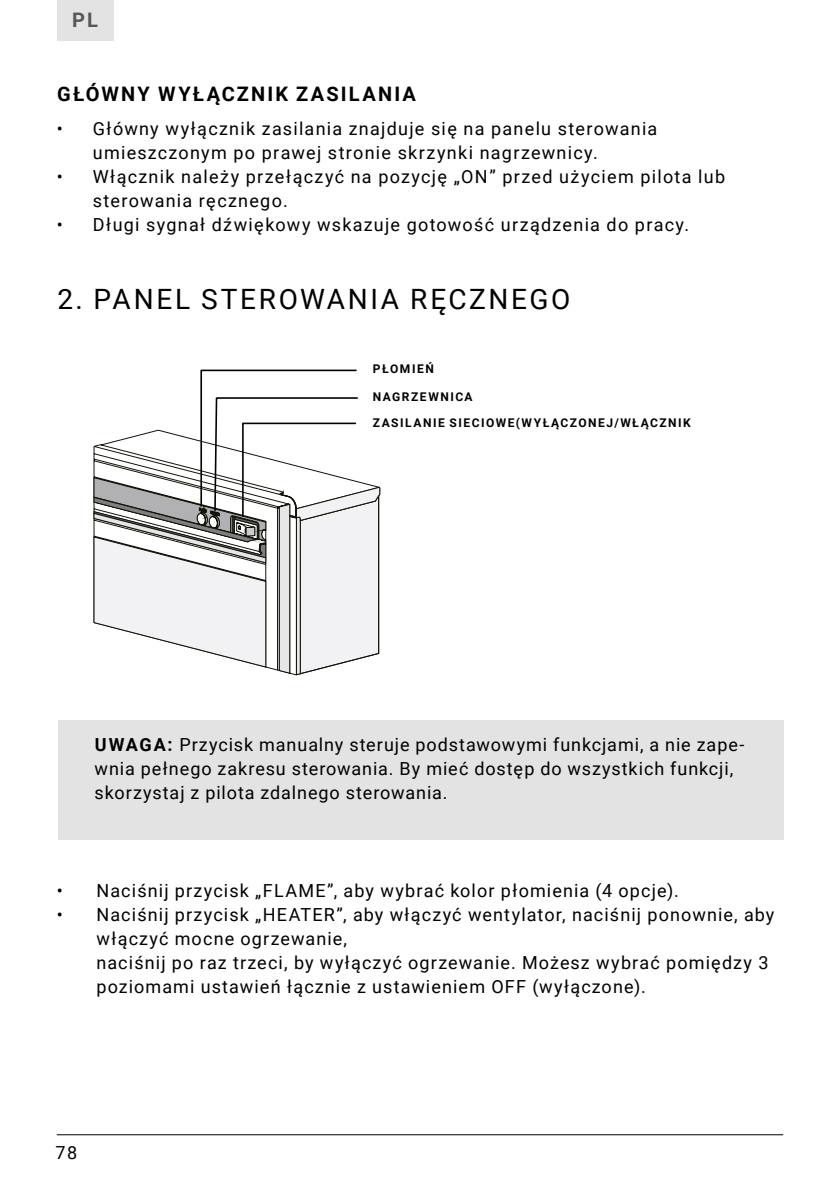
<style>
.page{position:relative;width:840px;height:1191px;background:#fff}
.page>*{position:absolute;margin:0;border:0;box-sizing:border-box;transform-origin:0 0}
.t1{font:28px "Roboto";letter-spacing:.095em;color:#000}
.t2{font:700 20px "Roboto";letter-spacing:.11em;color:#000}
.t3{font:700 20px "Roboto";color:#575756}
.t4{font:18px/24px "Roboto";letter-spacing:.065em;color:#000}
.t5{font:700 12px "Roboto";letter-spacing:.125em;color:#000}
.s1{font-weight:700}
</style>
<div class="page">
<div style="left:57px;top:0;width:56px;height:41px;background:#e3e3e3"></div>
<hr style="left:57px;top:1134px;width:725px;height:1px;background:#000">
<div style="left:58px;top:720px;width:724px;height:120px;background:#e3e3e3"></div>
<svg style="left:93px;top:369px;width:287px;height:306px"></svg>
<p class="t3" style="left:72px;top:6px;width:27px">PL</p>
<p class="t2" style="left:57px;top:79px;width:360px">GŁÓWNY WYŁĄCZNIK ZASILANIA</p>
<p class="t4" style="left:93px;top:115px;width:565px;text-indent:-36px">• Główny wyłącznik zasilania znajduje się na panelu sterowania umieszczonym po prawej stronie skrzynki nagrzewnicy.</p>
<p class="t4" style="left:93px;top:163px;width:633px;text-indent:-36px">• Włącznik należy przełączyć na pozycję „ON” przed użyciem pilota lub sterowania ręcznego.</p>
<p class="t4" style="left:57px;top:211px;width:633px">• Długi sygnał dźwiękowy wskazuje gotowość urządzenia do pracy.</p>
<h1 class="t1" style="left:58px;top:280px;width:514px">2. PANEL STEROWANIA RĘCZNEGO</h1>
<p class="t5" style="left:372px;top:360px;width:63px">PŁOMIEŃ</p>
<p class="t5" style="left:372px;top:388px;width:101px">NAGRZEWNICA</p>
<p class="t5" style="left:372px;top:414px;width:319px">ZASILANIE SIECIOWE(WYŁĄCZONEJ/WŁĄCZNIK</p>
<p class="t4" style="left:95px;top:732px;width:651px"><span class="s1">UWAGA:</span> Przycisk manualny steruje podstawowymi funkcjami, a nie zape&shy;wnia pełnego zakresu sterowania. By mieć dostęp do wszystkich funkcji, skorzystaj z pilota zdalnego sterowania.</p>
<p class="t4" style="left:57px;top:877px;width:623px">• Naciśnij przycisk „FLAME”, aby wybrać kolor płomienia (4 opcje).</p>
<p class="t4" style="left:96px;top:901px;width:679px;text-indent:-40px">• Naciśnij przycisk „HEATER”, aby włączyć wentylator, naciśnij ponownie, aby włączyć mocne ogrzewanie,<br>naciśnij po raz trzeci, by wyłączyć ogrzewanie. Możesz wybrać pomiędzy 3 poziomami ustawień łącznie z ustawieniem OFF (wyłączone).</p>
<p class="t4" style="left:55px;top:1140px;width:24px">78</p>
</div>
